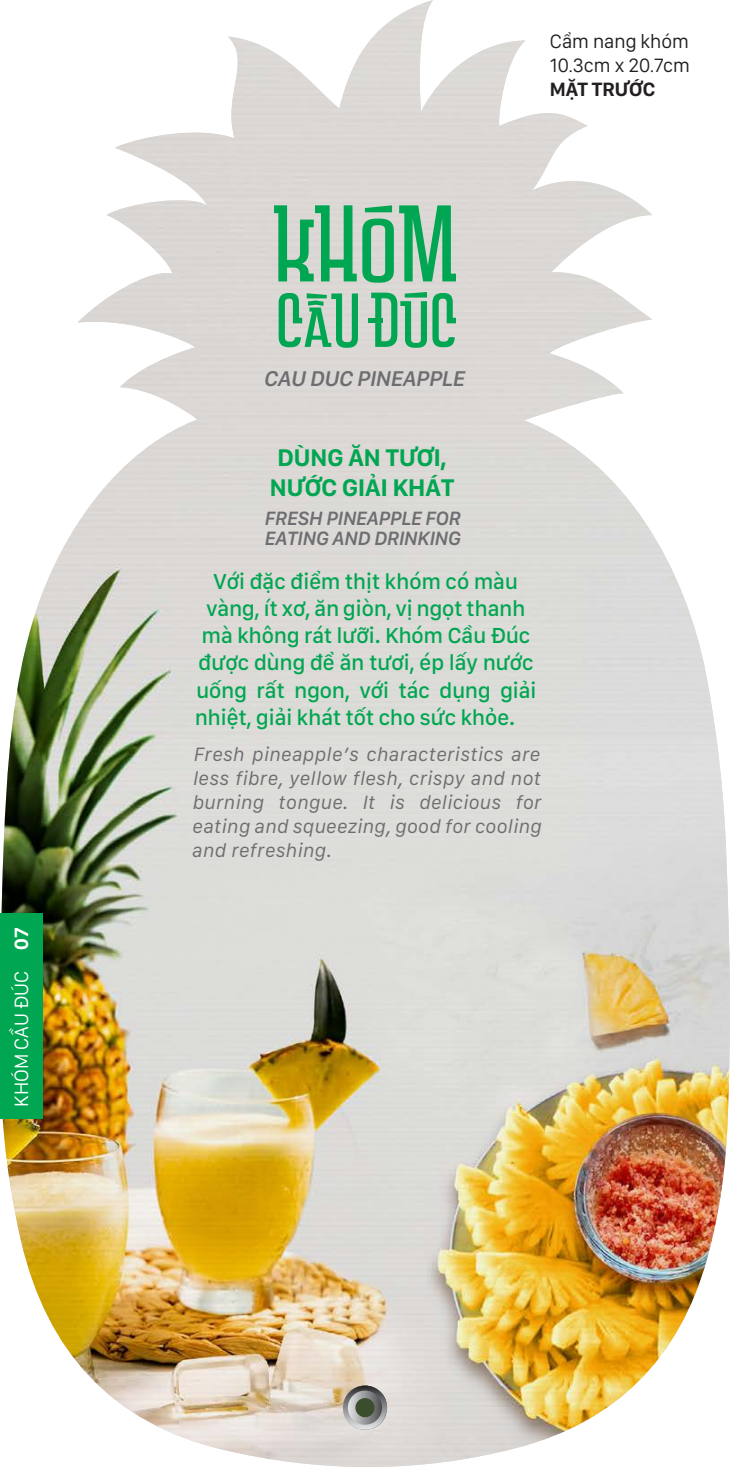
<style>
.page{position:relative;width:730px;height:1467px;background:#fff}
.page>*{position:absolute;margin:0;border:0;box-sizing:border-box;transform-origin:0 0}
.t1{font:700 25px/30px "San Francisco Text";letter-spacing:-.025em;color:#00a651;text-align:center}
.t2{font:500 22.5px "San Francisco Text";letter-spacing:-.025em;color:#00a651}
.t3{font:italic 600 22.25px "San Francisco Display";color:#6d6e71}
.t4{font:italic 20px/24px "San Francisco Text";letter-spacing:.005em;color:#6d6e71;text-align:justify}
.t5{font:italic 600 20px/20px "San Francisco Text";letter-spacing:-.025em;color:#6d6e71}
.t6{font:20px/24px "San Francisco Display";color:#231f20}
.t7{font:20px "San Francisco Display";color:#fff}
.t8{font:700 20px "San Francisco Display";color:#231f20}
.t9{font:700 20px "San Francisco Display";color:#fff}
</style>
<div class="page">
<img style="left:1px;top:0;width:729px;height:1467px">
<svg style="left:274px;top:205px;width:182px;height:78px;background:#74bf96"></svg>
<svg style="left:279px;top:293px;width:79px;height:55px;background:#75c097"></svg>
<svg style="left:371px;top:292px;width:85px;height:56px;background:#78c099"></svg>
<hr style="left:368px;top:318px;width:15px;height:4px;background:#00a651">
<svg style="left:343px;top:1386px;width:44px;height:44px;background:#93958f"></svg>
<div style="left:0;top:913px;width:43px;height:206px;background:#00a651"></div>
<p class="t9" style="left:9px;top:950px;width:24px;rotate:-90deg">07</p>
<p class="t7" style="left:9px;top:1106px;width:137px;rotate:-90deg">KHÓM CẦU ĐÚC</p>
<p class="t6" style="left:550px;top:29px;width:142px">Cẩm nang khóm<br>10.3cm x 20.7cm</p>
<p class="t8" style="left:550px;top:76px;width:107px">MẶT TRƯỚC</p>
<p class="t3" style="left:263px;top:364px;width:207px">CAU DUC PINEAPPLE</p>
<p class="t1" style="left:269px;top:442px;width:187px">DÙNG ĂN TƯƠI,<br>NƯỚC GIẢI KHÁT</p>
<p class="t5" style="left:264px;top:508px;width:198px">FRESH PINEAPPLE FOR<br>EATING AND DRINKING</p>
<p class="t2" style="left:213px;top:568px;width:307px">Với đặc điểm thịt khóm có màu</p>
<p class="t2" style="left:206px;top:595px;width:321px">vàng, ít xơ, ăn giòn, vị ngọt thanh</p>
<p class="t2" style="left:201px;top:622px;width:330px">mà không rát lưỡi. Khóm Cầu Đúc</p>
<p class="t2" style="left:198px;top:649px;width:337px">được dùng để ăn tươi, ép lấy nước</p>
<p class="t2" style="left:196px;top:676px;width:342px">uống rất ngon, với tác dụng giải</p>
<p class="t2" style="left:195px;top:703px;width:322px">nhiệt, giải khát tốt cho sức khỏe.</p>
<p class="t4" style="left:192px;top:742px;width:351px">Fresh pineapple’s characteristics are less fibre, yellow flesh, crispy and not burning tongue. It is delicious for eating and squeezing, good for cooling and refreshing.</p>
</div>
